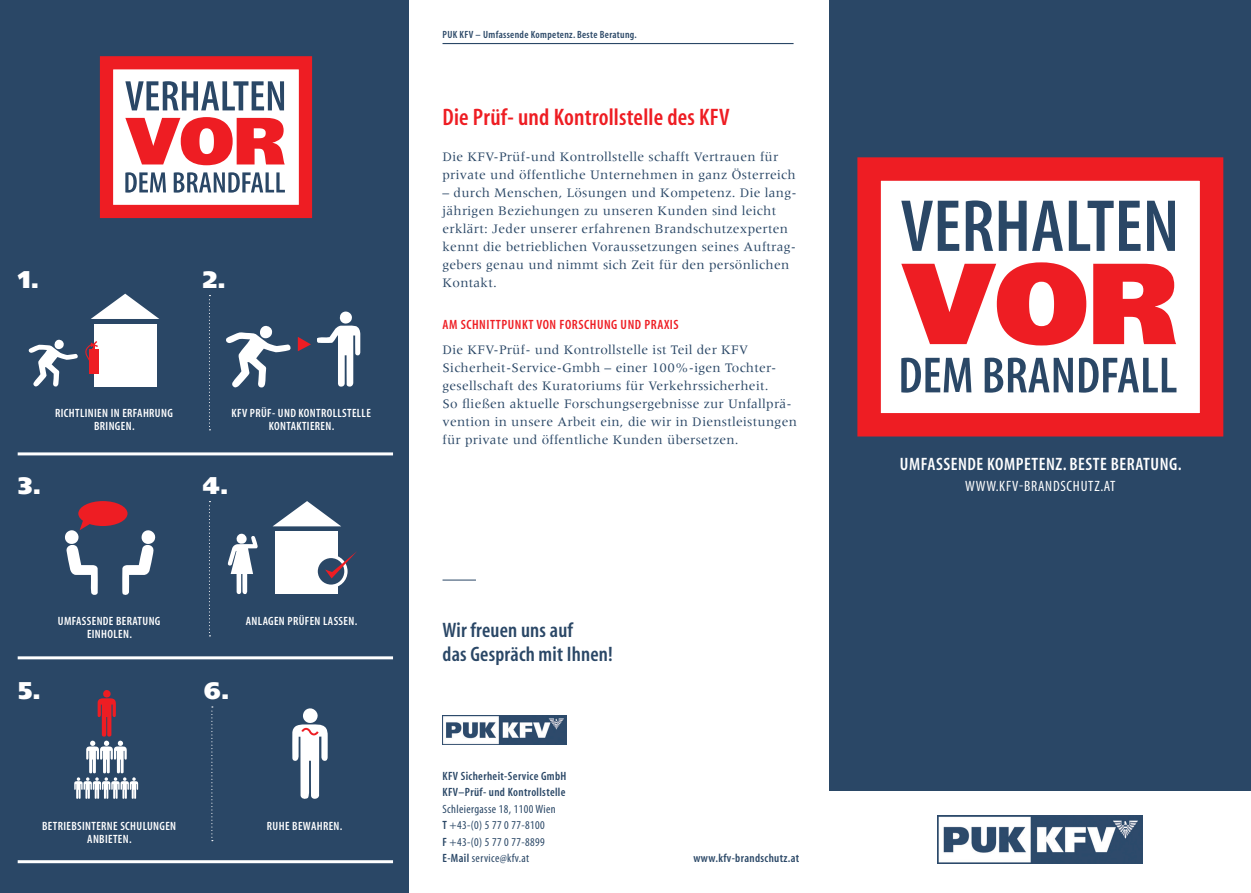
<style>
.page{position:relative;width:1251px;height:893px;background:#fff}
.page>*{position:absolute;margin:0;border:0;box-sizing:border-box;transform-origin:0 0}
.t1{font:600 condensed 24px "Myriad";letter-spacing:.01em;color:#ee1d23}
.t2{font:900 24px "Frutiger LT";color:#fff}
.t3{font:600 condensed 21px/24px "Myriad";letter-spacing:.01em;color:#2a4766}
.t4{font:600 condensed 18px "Myriad";letter-spacing:.03em;color:#fff}
.t5{font:condensed 15px "Myriad Pro";letter-spacing:.05em;color:#fff}
.t6{font:13.5px/18px "Meridien";letter-spacing:.02em;color:#2a4766}
.t7{font:600 condensed 13.5px "Myriad";letter-spacing:.04em;color:#ee1d23}
.t8{font:600 condensed 12px "Myriad";letter-spacing:.03em;color:#fff}
.t9{font:condensed 12px/16.5px "Myriad Pro";letter-spacing:.03em;color:#2a4766}
.t10{font:600 condensed 12px/16.5px "Myriad";letter-spacing:.03em;color:#2a4766}
.t11{font:600 condensed 10.5px "Myriad";letter-spacing:.03em;color:#2a4766}
.s1{font-family:"Myriad";font-weight:600}
</style>
<div class="page">
<div style="left:829px;top:0;width:421px;height:791px;background:#2a4766"></div>
<div style="left:868px;top:169px;width:343px;height:256px;background:#fff"></div>
<div style="left:857px;top:157px;width:365px;height:279px;border:23px solid #ee1d23"></div>
<svg style="left:901px;top:358px;width:275px;height:35px"></svg>
<svg style="left:901px;top:262px;width:274px;height:83px"></svg>
<svg style="left:901px;top:200px;width:273px;height:51px"></svg>
<img style="left:937px;top:816px;width:205px;height:47px">
<div style="left:0;top:0;width:408px;height:893px;background:#2a4766"></div>
<hr style="left:18px;top:452px;width:375px;height:3px;background:#fff">
<svg style="left:226px;top:325px;width:65px;height:63px"></svg>
<svg style="left:298px;top:311px;width:62px;height:76px"></svg>
<svg style="left:209px;top:295px;width:1px;height:135px"></svg>
<svg style="left:74px;top:690px;width:64px;height:109px"></svg>
<div style="left:94px;top:324px;width:62px;height:63px;background:#fff"></div>
<svg style="left:91px;top:294px;width:68px;height:25px"></svg>
<svg style="left:28px;top:339px;width:70px;height:48px"></svg>
<svg style="left:209px;top:501px;width:1px;height:135px"></svg>
<svg style="left:211px;top:706px;width:2px;height:135px"></svg>
<svg style="left:122px;top:530px;width:34px;height:65px"></svg>
<svg style="left:65px;top:521px;width:33px;height:74px"></svg>
<div style="left:78px;top:501px;width:49px;height:25px;background:#ee1d23;border-radius:50%"></div>
<svg style="left:292px;top:708px;width:35px;height:91px"></svg>
<div style="left:275px;top:531px;width:63px;height:63px;background:#fff"></div>
<svg style="left:273px;top:501px;width:68px;height:25px"></svg>
<svg style="left:316px;top:556px;width:30px;height:30px"></svg>
<div style="left:314px;top:555px;width:33px;height:33px;border:3px solid #fff;border-radius:50%"></div>
<svg style="left:227px;top:533px;width:30px;height:61px"></svg>
<svg style="left:325px;top:551px;width:32px;height:27px"></svg>
<hr style="left:18px;top:656px;width:375px;height:3px;background:#fff">
<hr style="left:18px;top:860px;width:375px;height:3px;background:#fff">
<div style="left:100px;top:56px;width:212px;height:162px;background:#fff;border:13px solid #ee1d23"></div>
<svg style="left:125px;top:172px;width:160px;height:21px"></svg>
<svg style="left:125px;top:117px;width:160px;height:48px"></svg>
<svg style="left:125px;top:81px;width:159px;height:29px"></svg>
<img style="left:442px;top:715px;width:124px;height:29px">
<hr style="left:442px;top:43px;width:351px;height:1px;background:#2a4766">
<hr style="left:442px;top:580px;width:34px;height:1px;background:#2a4766">
<p class="t2" style="left:18px;top:265px;width:23px">1.</p>
<p class="t2" style="left:203px;top:265px;width:25px">2.</p>
<p class="t8" style="left:55px;top:407px;width:119px">RICHTLINIEN IN ERFAHRUNG</p>
<p class="t8" style="left:94px;top:420px;width:42px">BRINGEN.</p>
<p class="t8" style="left:231px;top:407px;width:141px">KFV PRÜF- UND KONTROLLSTELLE</p>
<p class="t8" style="left:269px;top:420px;width:67px">KONTAKTIEREN.</p>
<p class="t2" style="left:18px;top:471px;width:25px">3.</p>
<p class="t2" style="left:203px;top:471px;width:27px">4.</p>
<p class="t2" style="left:18px;top:676px;width:25px">5.</p>
<p class="t8" style="left:58px;top:615px;width:104px">UMFASSENDE BERATUNG</p>
<p class="t8" style="left:87px;top:628px;width:46px">EINHOLEN.</p>
<p class="t8" style="left:246px;top:615px;width:113px">ANLAGEN PRÜFEN LASSEN.</p>
<p class="t2" style="left:204px;top:676px;width:27px">6.</p>
<p class="t8" style="left:42px;top:820px;width:135px">BETRIEBSINTERNE SCHULUNGEN</p>
<p class="t8" style="left:87px;top:833px;width:46px">ANBIETEN.</p>
<p class="t8" style="left:267px;top:820px;width:77px">RUHE BEWAHREN.</p>
<p class="t11" style="left:442px;top:29px;width:196px">PUK KFV – Umfassende Kompetenz. Beste Beratung.</p>
<p class="t1" style="left:442px;top:105px;width:288px">Die Prüf- und Kontrollstelle des KFV</p>
<p class="t6" style="left:442px;top:147px;width:355px">Die KFV-Prüf-und Kontrollstelle schafft Vertrauen für private und öffentliche Unternehmen in ganz Österreich</p>
<p class="t6" style="left:442px;top:183px;width:356px">– durch Menschen, Lösungen und Kompetenz. Die lang&shy;jährigen Beziehungen zu unseren Kunden sind leicht erklärt: Jeder unserer erfahrenen Brandschutzexperten kennt die betrieblichen Voraussetzungen seines Auftrag&shy;gebers genau und nimmt sich Zeit für den persönlichen Kontakt.</p>
<p class="t7" style="left:442px;top:318px;width:237px">AM SCHNITTPUNKT VON FORSCHUNG UND PRAXIS</p>
<p class="t6" style="left:442px;top:341px;width:356px">Die KFV-Prüf- und Kontrollstelle ist Teil der KFV Sicherheit-Service-Gmbh – einer 100%-igen Tochter&shy;gesellschaft des Kuratoriums für Verkehrssicherheit.<br>So fließen aktuelle Forschungsergebnisse zur Unfallprä&shy;vention in unsere Arbeit ein, die wir in Dienstleistungen für private und öffentliche Kunden übersetzen.</p>
<p class="t3" style="left:442px;top:619px;width:172px">Wir freuen uns auf<br>das Gespräch mit Ihnen!</p>
<p class="t10" style="left:442px;top:768px;width:125px">KFV Sicherheit-Service GmbH<br>KFV–Prüf- und Kontrollstelle</p>
<p class="t9" style="left:442px;top:800px;width:114px">Schleiergasse 18, 1100 Wien</p>
<p class="t9" style="left:442px;top:817px;width:104px"><span class="s1">T</span> +43-(0) 5 77 0 77-8100<br><span class="s1">F</span> +43-(0) 5 77 0 77-8899</p>
<p class="t9" style="left:442px;top:850px;width:88px"><span class="s1">E-Mail</span> service@kfv.at</p>
<p class="t10" style="left:693px;top:850px;width:107px">www.kfv-brandschutz.at</p>
<p class="t4" style="left:899px;top:455px;width:283px">UMFASSENDE KOMPETENZ. BESTE BERATUNG.</p>
<p class="t5" style="left:964px;top:477px;width:152px">WWW.KFV-BRANDSCHUTZ.AT</p>
</div>
